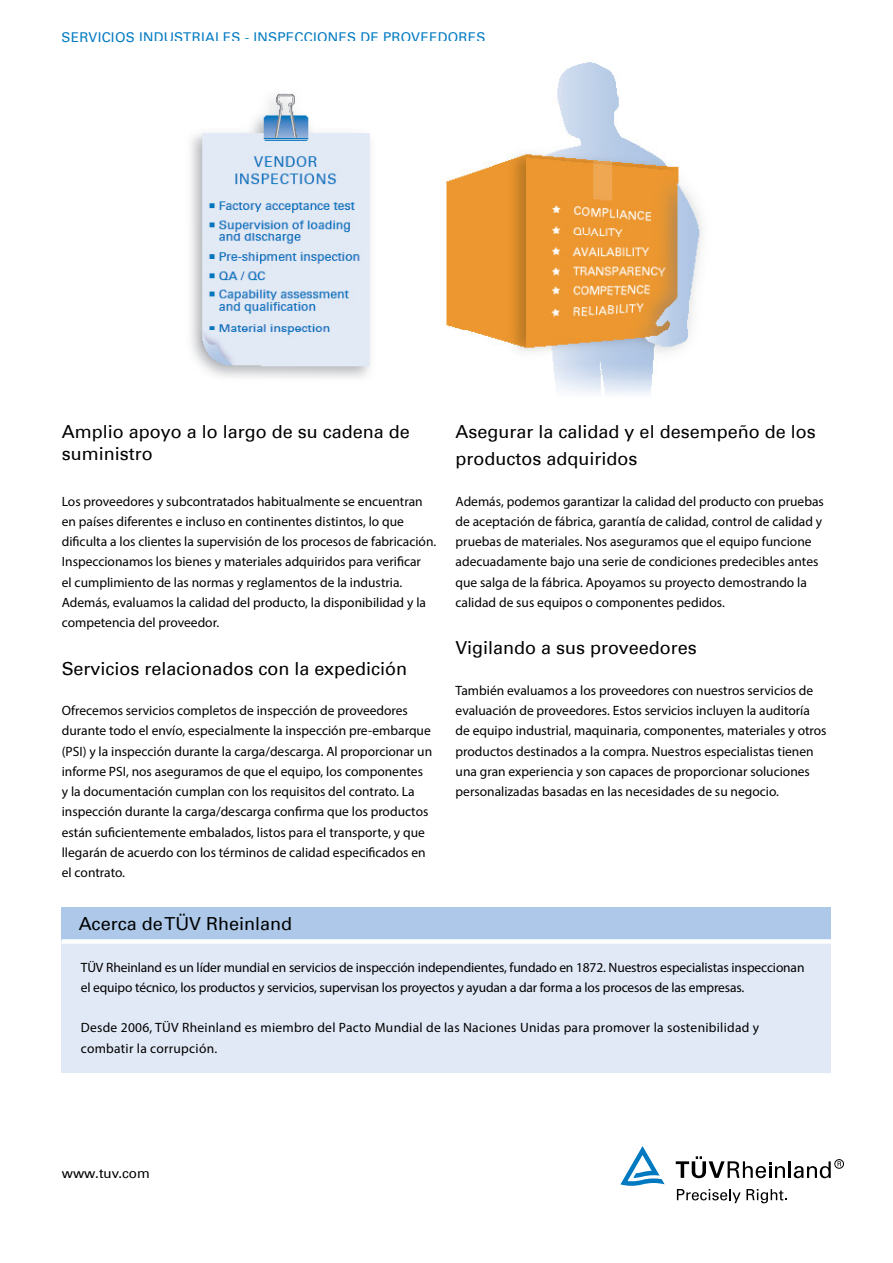
<style>
.page{position:relative;width:893px;height:1263px;background:#fff}
.page>*{position:absolute;margin:0;border:0;box-sizing:border-box;transform-origin:0 0}
.t1{font:18px/21.6px "Univers Com 55 Roman";color:#000}
.t2{font:13.5px/20.2px "Myriad Pro";color:#000}
.t3{font:13.5px/20.2px "Myriad Pro";letter-spacing:.02em;color:#000}
.t4{font:13.5px "Univers Com 55 Roman";letter-spacing:.02em;color:#007ac2}
.t5{font:13.5px "Univers Com 55 Roman";color:#000}
</style>
<div class="page">
<svg style="left:677px;top:1189px;width:110px;height:14px"></svg>
<svg style="left:676px;top:1156px;width:155px;height:22px"></svg>
<div style="left:834px;top:1159px;width:10px;height:9px;border:1px solid #000;border-radius:50%"></div>
<svg style="left:837px;top:1161px;width:4px;height:5px"></svg>
<svg style="left:620px;top:1146px;width:45px;height:40px"></svg>
<div style="left:62px;top:907px;width:769px;height:34px;background:#adc8e9"></div>
<div style="left:62px;top:941px;width:769px;height:132px;background:#e1e9f6"></div>
<div style="left:62px;top:939px;width:769px;height:5px;background:#fff"></div>
<img style="left:190px;top:62px;width:513px;height:333px">
<p class="t4" style="left:62px;top:29px;width:425px">SERVICIOS INDUSTRIALES - INSPECCIONES DE PROVEEDORES</p>
<h1 class="t1" style="left:62px;top:421px;width:350px">Amplio apoyo a lo largo de su cadena de suministro</h1>
<p class="t2" style="left:62px;top:491px;width:376px">Los proveedores y subcontratados habitualmente se encuentran en países diferentes e incluso en continentes distintos, lo que dificulta a los clientes la supervisión de los procesos de fabricación.<br>Inspeccionamos los bienes y materiales adquiridos para verificar<br>el cumplimiento de las normas y reglamentos de la industria.<br>Además, evaluamos la calidad del producto, la disponibilidad y la competencia del proveedor.</p>
<h1 class="t1" style="left:62px;top:657px;width:347px">Servicios relacionados con la expedición</h1>
<p class="t2" style="left:62px;top:700px;width:372px">Ofrecemos servicios completos de inspección de proveedores durante todo el envío, especialmente la inspección pre-embarque (PSI) y la inspección durante la carga/descarga. Al proporcionar un informe PSI, nos aseguramos de que el equipo, los componentes y la documentación cumplan con los requisitos del contrato. La inspección durante la carga/descarga confirma que los productos están suficientemente embalados, listos para el transporte, y que llegarán de acuerdo con los términos de calidad especificados en el contrato.</p>
<h1 class="t1" style="left:456px;top:418px;width:362px;line-height:27px">Asegurar la calidad y el desempeño de los productos adquiridos</h1>
<p class="t2" style="left:456px;top:491px;width:370px">Además, podemos garantizar la calidad del producto con pruebas de aceptación de fábrica, garantía de calidad, control de calidad y pruebas de materiales. Nos aseguramos que el equipo funcione adecuadamente bajo una serie de condiciones predecibles antes que salga de la fábrica. Apoyamos su proyecto demostrando la calidad de sus equipos o componentes pedidos.</p>
<h1 class="t1" style="left:456px;top:637px;width:243px">Vigilando a sus proveedores</h1>
<p class="t2" style="left:456px;top:680px;width:372px">También evaluamos a los proveedores con nuestros servicios de evaluación de proveedores. Estos servicios incluyen la auditoría de equipo industrial, maquinaria, componentes, materiales y otros productos destinados a la compra. Nuestros especialistas tienen una gran experiencia y son capaces de proporcionar soluciones personalizadas basadas en las necesidades de su negocio.</p>
<h1 class="t1" style="left:79px;top:913px;width:215px">Acerca de TÜV Rheinland</h1>
<p class="t2" style="left:81px;top:957px;width:725px">TÜV Rheinland es un líder mundial en servicios de inspección independientes, fundado en 1872. Nuestros especialistas inspeccionan el equipo técnico, los productos y servicios, supervisan los proyectos y ayudan a dar forma a los procesos de las empresas.</p>
<p class="t3" style="left:81px;top:1017px;width:680px">Desde 2006, TÜV Rheinland es miembro del Pacto Mundial de las Naciones Unidas para promover la sostenibilidad y combatir la corrupción.</p>
<p class="t5" style="left:62px;top:1165px;width:90px">www.tuv.com</p>
</div>
